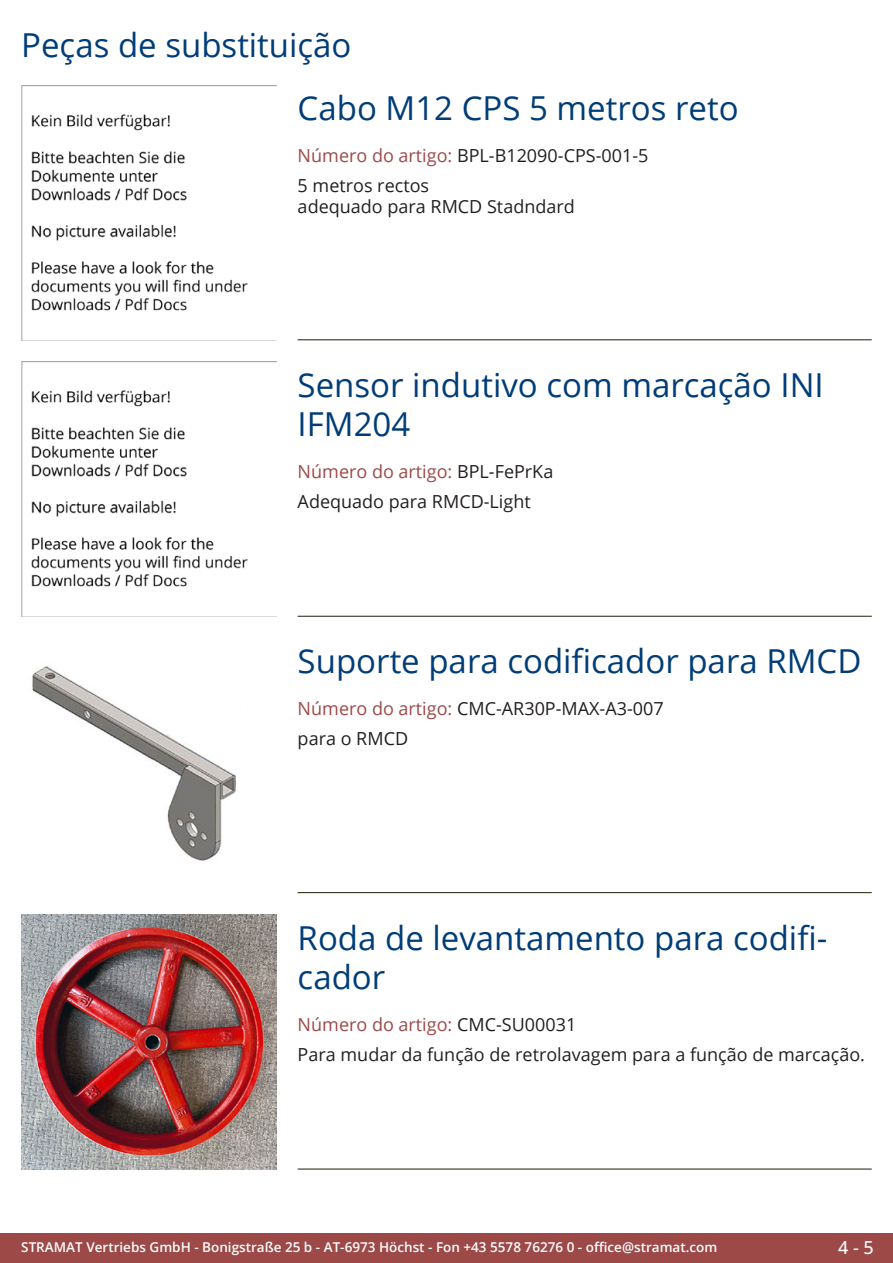
<style>
.page{position:relative;width:893px;height:1263px;background:#fff}
.page>*{position:absolute;margin:0;border:0;box-sizing:border-box;transform-origin:0 0}
.Produkttitel{font:33px/39.6px "Open Sans";color:#003d78}
.RastTitel{font:33px "Open Sans";color:#003d78}
.Beschreibung_Text{font:18px/21.6px "Open Sans";color:#231f20}
.TechDaten_Überschrif{font:18px "Open Sans";color:#231f20}
.TechDaten_Überschrif-2{font:18px "Open Sans";color:#9c4948}
.t1{font:500 18px "Open Sans";color:#fff}
.t2{font:600 13.5px "Open Sans";color:#fff}
.s1{color:#9c4948}
.s2{color:#231f20}
</style>
<div class="page">
<div style="left:0;top:1233px;width:893px;height:30px;background:#9c4948"></div>
<hr style="left:298px;top:340px;width:574px;height:1px;background:#201d08">
<hr style="left:298px;top:616px;width:574px;height:1px;background:#201d08">
<hr style="left:298px;top:892px;width:574px;height:1px;background:#201d08">
<hr style="left:298px;top:1169px;width:574px;height:1px;background:#201d08">
<img style="left:21px;top:85px;width:255px;height:255px">
<img style="left:21px;top:361px;width:255px;height:256px">
<img style="left:32px;top:666px;width:205px;height:195px">
<img style="left:21px;top:914px;width:255px;height:255px">
<p class="RastTitel" style="left:21px;top:22px;width:332px">Peças de substituição</p>
<p class="Produkttitel" style="left:298px;top:88px;width:443px">Cabo M12 CPS 5 metros reto</p>
<p class="TechDaten_Überschrif" style="left:298px;top:143px;width:352px"><span class="s1">Número do artigo:</span> BPL-B12090-CPS-001-5</p>
<p class="Beschreibung_Text" style="left:298px;top:174px;width:279px">5 metros rectos<br>adequado para RMCD Stadndard</p>
<p class="Produkttitel" style="left:298px;top:364px;width:528px">Sensor indutivo com marcação INI<br>IFM204</p>
<p class="TechDaten_Überschrif-2" style="left:298px;top:459px;width:257px">Número do artigo: <span class="s2">BPL-FePrKa</span></p>
<p class="Beschreibung_Text" style="left:298px;top:490px;width:235px">Adequado para RMCD-Light</p>
<p class="Produkttitel" style="left:298px;top:640px;width:565px">Suporte para codificador para RMCD</p>
<p class="TechDaten_Überschrif" style="left:298px;top:696px;width:368px"><span class="s1">Número do artigo:</span> CMC-AR30P-MAX-A3-007</p>
<p class="Beschreibung_Text" style="left:298px;top:727px;width:112px">para o RMCD</p>
<p class="Produkttitel" style="left:298px;top:917px;width:529px">Roda de levantamento para codifi&shy;cador</p>
<p class="TechDaten_Überschrif-2" style="left:298px;top:1012px;width:280px">Número do artigo: <span class="s2">CMC-SU00031</span></p>
<p class="Beschreibung_Text" style="left:298px;top:1043px;width:569px">Para mudar da função de retrolavagem para a função de marcação.</p>
<p class="t2" style="left:21px;top:1238px;width:698px">STRAMAT Vertriebs GmbH - Bonigstraße 25 b - AT-6973 Höchst - Fon +43 5578 76276 0 - office@stramat.com</p>
<p class="t1" style="left:838px;top:1234px;width:37px">4 - 5</p>
</div>
